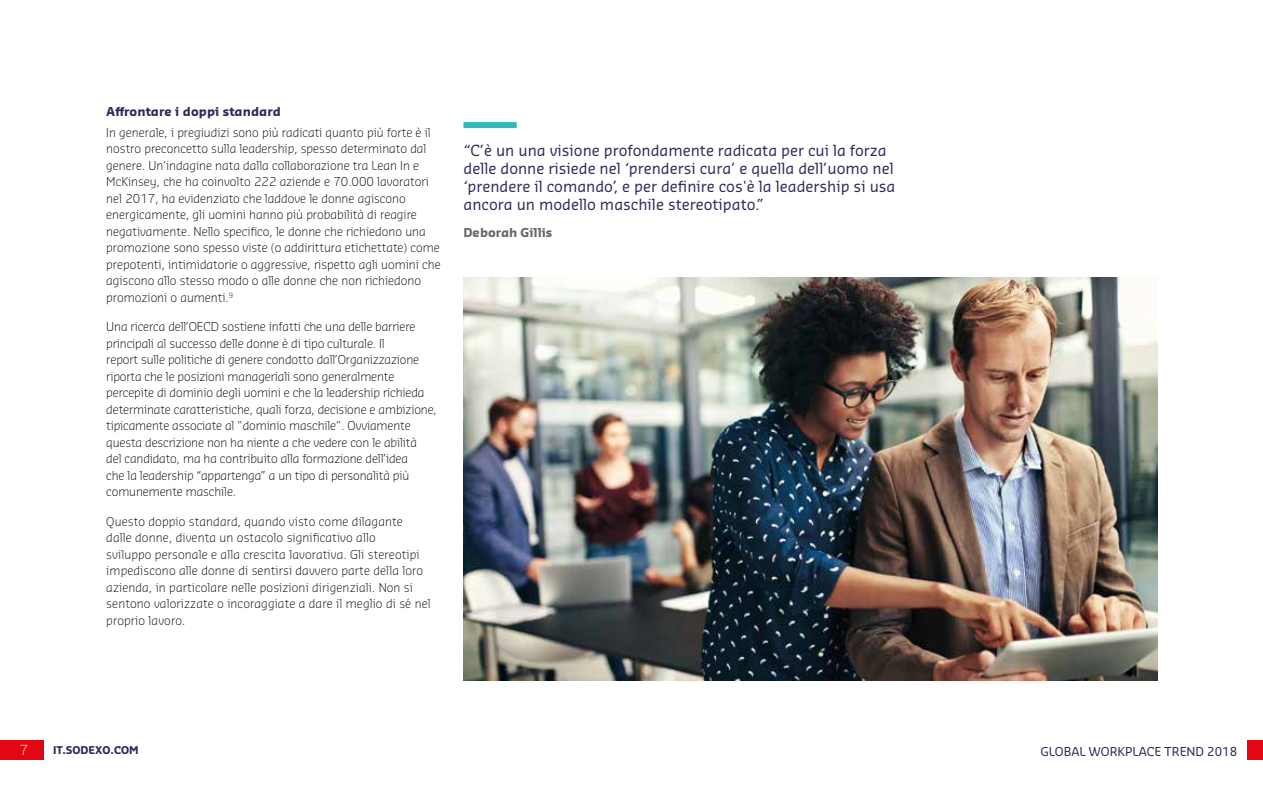
<style>
.page{position:relative;width:1263px;height:787px;background:#fff}
.page>*{position:absolute;margin:0;border:0;box-sizing:border-box;transform-origin:0 0}
.t1{font:15px/18px "Sansa Pro";color:#32285b}
.t2{font:300 13.5px "Sansa Pro";color:#fff}
.t3{font:300 12px/16.5px "Sansa Pro";color:#000}
.t4{font:700 12px "Sansa Pro";letter-spacing:.01em;color:#32285b}
.t5{font:12px "Sansa Pro";color:#32285b}
.t6{font:700 12px "Sansa Pro";color:#65696b}
.t7{font:700 10.5px "Sansa Pro";color:#32285b}
</style>
<div class="page">
<img style="left:463px;top:278px;width:694px;height:402px">
<div style="left:463px;top:122px;width:54px;height:6px;background:#31b7bc"></div>
<div style="left:0;top:740px;width:43px;height:20px;background:#e30613"></div>
<div style="left:1247px;top:740px;width:16px;height:20px;background:#e30613"></div>
<p class="t4" style="left:106px;top:104px;width:176px">Affrontare i doppi standard</p>
<p class="t3" style="left:106px;top:124px;width:336px">In generale, i pregiudizi sono più radicati quanto più forte è il nostro preconcetto sulla leadership, spesso determinato dal genere. Un’indagine nata dalla collaborazione tra Lean In e McKinsey, che ha coinvolto 222 aziende e 70.000 lavoratori nel 2017, ha evidenziato che laddove le donne agiscono energicamente, gli uomini hanno più probabilità di reagire negativamente. Nello specifico, le donne che richiedono una promozione sono spesso viste (o addirittura etichettate) come prepotenti, intimidatorie o aggressive, rispetto agli uomini che agiscono allo stesso modo o alle donne che non richiedono promozioni o aumenti.<sup>9</sup></p>
<p class="t3" style="left:106px;top:318px;width:332px">Una ricerca dell’OECD sostiene infatti che una delle barriere principali al successo delle donne è di tipo culturale. Il<br>report sulle politiche di genere condotto dall’Organizzazione riporta che le posizioni manageriali sono generalmente percepite di dominio degli uomini e che la leadership richieda determinate caratteristiche, quali forza, decisione e ambizione, tipicamente associate al "dominio maschile". Ovviamente questa descrizione non ha niente a che vedere con le abilità<br>del candidato, ma ha contribuito alla formazione dell’idea<br>che la leadership “appartenga” a un tipo di personalità più comunemente maschile.</p>
<p class="t3" style="left:106px;top:512px;width:326px">Questo doppio standard, quando visto come dilagante dalle donne, diventa un ostacolo significativo allo<br>sviluppo personale e alla crescita lavorativa. Gli stereotipi impediscono alle donne di sentirsi davvero parte della loro azienda, in particolare nelle posizioni dirigenziali. Non si sentono valorizzate o incoraggiate a dare il meglio di sé nel proprio lavoro.</p>
<p class="t1" style="left:463px;top:140px;width:433px">“C’è un una visione profondamente radicata per cui la forza delle donne risiede nel ‘prendersi cura’ e quella dell’uomo nel ‘prendere il comando’, e per definire cos'è la leadership si usa ancora un modello maschile stereotipato.”</p>
<p class="t6" style="left:463px;top:224px;width:90px">Deborah Gillis</p>
<p class="t2" style="left:20px;top:741px;width:10px">7</p>
<p class="t7" style="left:53px;top:743px;width:87px">IT.SODEXO.COM</p>
<p class="t5" style="left:1040px;top:743px;width:198px">GLOBAL WORKPLACE TREND 2018</p>
</div>
